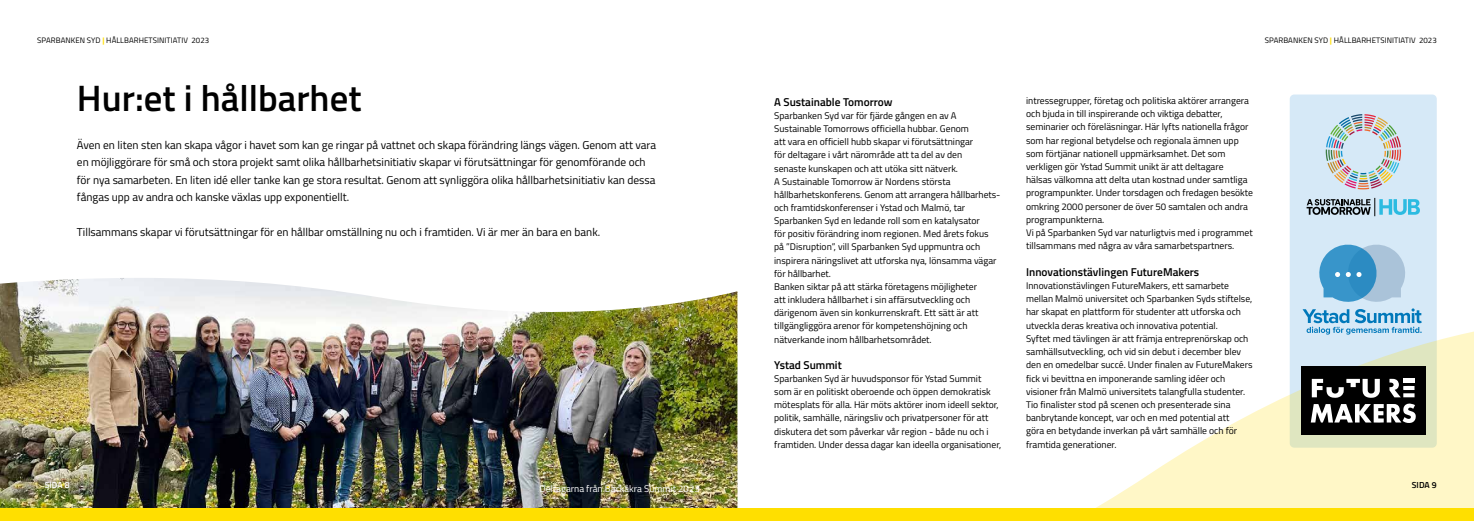
<style>
.page{position:relative;width:1474px;height:521px;background:#fff}
.page>*{position:absolute;margin:0;border:0;box-sizing:border-box;transform-origin:0 0}
.t1{font:600 36.75px "Titillium Web";color:#000}
.t2{font:11.38px/17.5px "Titillium Web";color:#000}
.t3{font:600 11.38px "Titillium Web";color:#000}
.t4{font:9.62px/13.2px "Titillium Web";color:#000}
.t5{font:9.62px "Titillium Web";color:#fff}
.t6{font:600 8.75px "Titillium Web";color:#fff}
.t7{font:600 8.75px "Titillium Web";color:#000}
.t8{font:7.88px "Titillium Web";letter-spacing:.01em;color:#000}
.s1{font-weight:700;color:#ffdf00}
</style>
<div class="page">
<div style="left:1289px;top:95px;width:147px;height:353px;background:#d6e9f7;border-radius:4px"></div>
<svg style="left:1096px;top:329px;width:377px;height:179px;fill:#fff7c7"></svg>
<img style="left:0;top:278px;width:737px;height:230px">
<div style="left:0;top:508px;width:1473px;height:13px;background:#ffdf00"></div>
<img style="left:1325px;top:114px;width:75px;height:75px">
<svg style="left:1306px;top:198px;width:113px;height:18px"></svg>
<svg style="left:1302px;top:308px;width:119px;height:27px"></svg>
<svg style="left:1319px;top:245px;width:86px;height:57px;background:#73afd4"></svg>
<div style="left:1300px;top:367px;width:125px;height:68px;background:#000"></div>
<svg style="left:1310px;top:379px;width:105px;height:44px"></svg>
<p class="t8" style="left:37px;top:34px;width:173px">SPARBANKEN SYD <span class="s1">|</span> HÅLLBARHETSINITIATIV 2023</p>
<p class="t8" style="left:1264px;top:34px;width:173px">SPARBANKEN SYD <span class="s1">|</span> HÅLLBARHETSINITIATIV 2023</p>
<h1 class="t1" style="left:77px;top:71px;width:286px">Hur:et i hållbarhet</h1>
<p class="t2" style="left:77px;top:135px;width:581px">Även en liten sten kan skapa vågor i havet som kan ge ringar på vattnet och skapa förändring längs vägen. Genom att vara en möjliggörare för små och stora projekt samt olika hållbarhetsinitiativ skapar vi förutsättningar för genomförande och för nya samarbeten. En liten idé eller tanke kan ge stora resultat. Genom att synliggöra olika hållbarhetsinitiativ kan dessa fångas upp av andra och kanske växlas upp exponentiellt.</p>
<p class="t2" style="left:77px;top:223px;width:525px">Tillsammans skapar vi förutsättningar för en hållbar omställning nu och i framtiden. Vi är mer än bara en bank.</p>
<p class="t4" style="left:1026px;top:93px;width:228px">intressegrupper, företag och politiska aktörer arrangera och bjuda in till inspirerande och viktiga debatter, seminarier och föreläsningar. Här lyfts nationella frågor som har regional betydelse och regionala ämnen upp som förtjänar nationell uppmärksamhet. Det som verkligen gör Ystad Summit unikt är att deltagare<br>hälsas välkomna att delta utan kostnad under samtliga programpunkter. Under torsdagen och fredagen besökte omkring 2000 personer de över 50 samtalen och andra programpunkterna.<br>Vi på Sparbanken Syd var naturligtvis med i programmet tillsammans med några av våra samarbetspartners.</p>
<p class="t3" style="left:1026px;top:263px;width:175px">Innovationstävlingen FutureMakers</p>
<p class="t4" style="left:1026px;top:278px;width:228px">Innovationstävlingen FutureMakers, ett samarbete mellan Malmö universitet och Sparbanken Syds stiftelse, har skapat en plattform för studenter att utforska och utveckla deras kreativa och innovativa potential.<br>Syftet med tävlingen är att främja entreprenörskap och samhällsutveckling, och vid sin debut i december blev den en omedelbar succé. Under finalen av FutureMakers fick vi bevittna en imponerande samling idéer och visioner från Malmö universitets talangfulla studenter.<br>Tio finalister stod på scenen och presenterade sina banbrytande koncept, var och en med potential att<br>göra en betydande inverkan på vårt samhälle och för framtida generationer.</p>
<p class="t3" style="left:774px;top:93px;width:120px">A Sustainable Tomorrow</p>
<p class="t4" style="left:774px;top:109px;width:228px">Sparbanken Syd var för fjärde gången en av A Sustainable Tomorrows officiella hubbar. Genom<br>att vara en officiell hubb skapar vi förutsättningar<br>för deltagare i vårt närområde att ta del av den<br>senaste kunskapen och att utöka sitt nätverk.<br>A Sustainable Tomorrow är Nordens största hållbarhetskonferens. Genom att arrangera hållbarhets&shy;och framtidskonferenser i Ystad och Malmö, tar Sparbanken Syd en ledande roll som en katalysator<br>för positiv förändring inom regionen. Med årets fokus på ”Disruption”, vill Sparbanken Syd uppmuntra och inspirera näringslivet att utforska nya, lönsamma vägar för hållbarhet.<br>Banken siktar på att stärka företagens möjligheter<br>att inkludera hållbarhet i sin affärsutveckling och därigenom även sin konkurrenskraft. Ett sätt är att tillgängliggöra arenor för kompetenshöjning och nätverkande inom hållbarhetsområdet.</p>
<p class="t3" style="left:774px;top:356px;width:69px">Ystad Summit</p>
<p class="t4" style="left:774px;top:371px;width:228px">Sparbanken Syd är huvudsponsor för Ystad Summit som är en politiskt oberoende och öppen demokratisk mötesplats för alla. Här möts aktörer inom ideell sektor, politik, samhälle, näringsliv och privatpersoner för att diskutera det som påverkar vår region - både nu och i framtiden. Under dessa dagar kan ideella organisationer,</p>
<p class="t6" style="left:45px;top:478px;width:26px">SIDA 8</p>
<p class="t7" style="left:1411px;top:478px;width:26px">SIDA 9</p>
<p class="t5" style="left:539px;top:482px;width:162px">Deltagarna från Backåkra Summit 2023</p>
</div>
